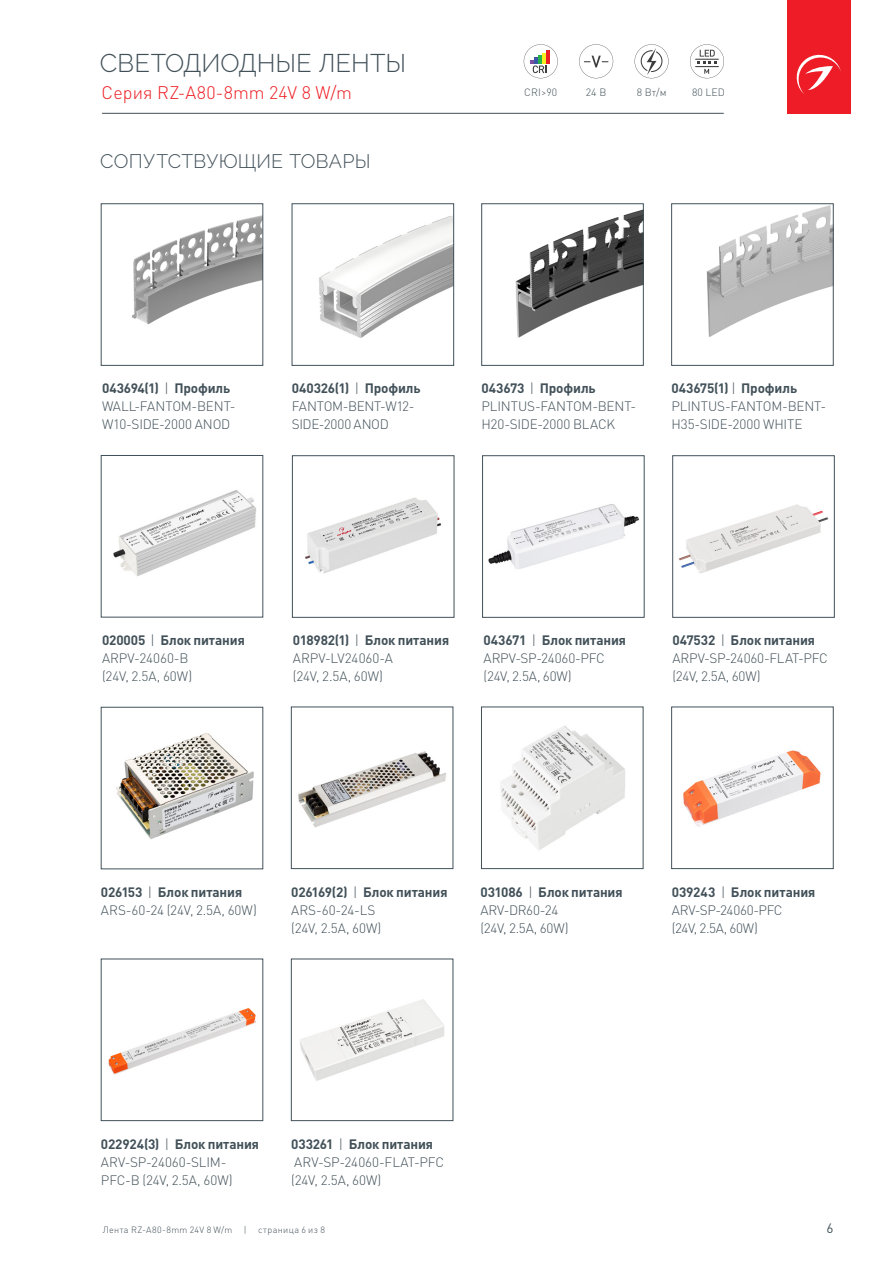
<style>
.page{position:relative;width:893px;height:1263px;background:#fff}
.page>*{position:absolute;margin:0;border:0;box-sizing:border-box;transform-origin:0 0}
.t1{font:300 25.5px "Raleway";color:#425159}
.t2{font:300 19.5px "Raleway";letter-spacing:.01em;color:#425159}
.t3{font:300 18px "DIN Pro";letter-spacing:.005em;color:#ee1d23}
.t4{font:300 13.5px/18px "DIN Pro";letter-spacing:-.01em;color:#425159}
.t5{font:700 13.5px "DIN Pro";letter-spacing:-.015em;color:#425159}
.t6{font:300 13.5px/18px "DIN Pro";letter-spacing:-.03em;color:#425159}
.t7{font:13.5px "DIN Pro";color:#425159}
.t8{font:300 10.5px "DIN Pro";color:#425159}
.t9{font:300 9px "DIN Pro";letter-spacing:.045em;color:#425159}
.s1{font-weight:700}
.s2{font-weight:300}
</style>
<div class="page">
<div style="left:787px;top:0;width:63px;height:114px;background:#ee1c27"></div>
<svg style="left:796px;top:54px;width:45px;height:40px"></svg>
<hr style="left:102px;top:113px;width:622px;height:1px;background:#425159">
<img style="left:132px;top:215px;width:129px;height:110px">
<div style="left:101px;top:204px;width:162px;height:162px;border:1px solid #425159"></div>
<img style="left:706px;top:206px;width:125px;height:131px">
<div style="left:671px;top:204px;width:162px;height:162px;border:1px solid #425159"></div>
<img style="left:319px;top:216px;width:133px;height:122px">
<div style="left:292px;top:204px;width:162px;height:162px;border:1px solid #425159"></div>
<img style="left:515px;top:210px;width:126px;height:128px">
<div style="left:481px;top:204px;width:162px;height:162px;border:1px solid #425159"></div>
<img style="left:113px;top:490px;width:144px;height:86px">
<img style="left:305px;top:497px;width:136px;height:77px">
<div style="left:292px;top:455px;width:162px;height:162px;border:1px solid #425159"></div>
<img style="left:488px;top:504px;width:151px;height:65px">
<div style="left:482px;top:455px;width:162px;height:162px;border:1px solid #425159"></div>
<img style="left:679px;top:504px;width:149px;height:70px">
<div style="left:672px;top:455px;width:162px;height:162px;border:1px solid #425159"></div>
<img style="left:298px;top:751px;width:148px;height:77px">
<div style="left:291px;top:707px;width:162px;height:162px;border:1px solid #425159"></div>
<img style="left:501px;top:726px;width:124px;height:124px">
<div style="left:481px;top:707px;width:162px;height:162px;border:1px solid #425159"></div>
<img style="left:683px;top:750px;width:138px;height:77px">
<div style="left:671px;top:707px;width:162px;height:162px;border:1px solid #425159"></div>
<img style="left:116px;top:733px;width:138px;height:106px">
<img style="left:108px;top:1008px;width:148px;height:67px">
<img style="left:300px;top:999px;width:144px;height:82px">
<div style="left:291px;top:959px;width:162px;height:162px;border:1px solid #425159"></div>
<svg style="left:524px;top:44px;width:34px;height:34px"></svg>
<svg style="left:579px;top:44px;width:34px;height:34px"></svg>
<svg style="left:635px;top:44px;width:34px;height:34px"></svg>
<svg style="left:690px;top:44px;width:34px;height:34px"></svg>
<p class="t1" style="left:100px;top:48px;width:308px">СВЕТОДИОДНЫЕ ЛЕНТЫ</p>
<p class="t3" style="left:102px;top:80px;width:252px">Серия RZ-A80-8mm 24V 8 W/m</p>
<p class="t2" style="left:100px;top:149px;width:272px">СОПУТСТВУЮЩИЕ ТОВАРЫ</p>
<p class="t8" style="left:524px;top:85px;width:34px">CRI&gt;90</p>
<p class="t8" style="left:586px;top:85px;width:22px">24 В</p>
<p class="t8" style="left:637px;top:85px;width:31px">8 Вт/м</p>
<p class="t8" style="left:692px;top:85px;width:34px">80 LED</p>
<p class="t4" style="left:102px;top:378px;width:135px"><span class="s1">043694(1)</span> | <span class="s1">Профиль<br></span>WALL-FANTOM-BENT-<br>W10-SIDE-2000 ANOD</p>
<p class="t4" style="left:671px;top:378px;width:156px"><span class="s1">043675(1)</span> | <span class="s1">Профиль<br></span>PLINTUS-FANTOM-BENT-<br>H35-SIDE-2000 WHITE</p>
<p class="t6" style="left:292px;top:378px;width:130px"><span class="s1">040326(1)</span> | <span class="s1">Профиль<br></span>FANTOM-BENT-W12-<br>SIDE-2000 ANOD</p>
<p class="t4" style="left:481px;top:378px;width:156px"><span class="s1">043673</span> | <span class="s1">Профиль<br></span>PLINTUS-FANTOM-BENT-<br>H20-SIDE-2000 BLACK</p>
<p class="t4" style="left:102px;top:630px;width:144px"><span class="s1">020005</span> | <span class="s1">Блок питания<br></span>ARPV-24060-B<br>(24V, 2.5A, 60W)</p>
<p class="t4" style="left:293px;top:630px;width:158px"><span class="s1">018982(1)</span> | <span class="s1">Блок питания<br></span>ARPV-LV24060-A<br>(24V, 2.5A, 60W)</p>
<p class="t4" style="left:484px;top:630px;width:144px"><span class="s1">043671</span> | <span class="s1">Блок питания<br></span>ARPV-SP-24060-PFC (24V, 2.5A, 60W)</p>
<p class="t4" style="left:672px;top:630px;width:157px"><span class="s1">047532</span> | <span class="s1">Блок питания<br></span>ARPV-SP-24060-FLAT-PFC (24V, 2.5A, 60W)</p>
<p class="t5" style="left:101px;top:882px;width:143px">026153 <span class="s2">|</span> Блок питания</p>
<p class="t4" style="left:101px;top:900px;width:157px">ARS-60-24 (24V, 2.5A, 60W)</p>
<p class="t4" style="left:291px;top:882px;width:158px"><span class="s1">026169(2)</span> | <span class="s1">Блок питания<br></span>ARS-60-24-LS<br>(24V, 2.5A, 60W)</p>
<p class="t4" style="left:480px;top:882px;width:144px"><span class="s1">031086</span> | <span class="s1">Блок питания<br></span>ARV-DR60-24<br>(24V, 2.5A, 60W)</p>
<p class="t4" style="left:672px;top:882px;width:145px"><span class="s1">039243</span> | <span class="s1">Блок питания<br></span>ARV-SP-24060-PFC<br>(24V, 2.5A, 60W)</p>
<p class="t5" style="left:101px;top:1134px;width:160px">022924(3) <span class="s2">|</span> Блок питания</p>
<p class="t4" style="left:101px;top:1152px;width:133px">ARV-SP-24060-SLIM-<br>PFC-B (24V, 2.5A, 60W)</p>
<p class="t5" style="left:291px;top:1134px;width:143px">033261 <span class="s2">|</span> Блок питания</p>
<p class="t4" style="left:291px;top:1152px;width:154px">ARV-SP-24060-FLAT-PFC (24V, 2.5A, 60W)</p>
<p class="t9" style="left:103px;top:1223px;width:131px">Лента RZ-A80-8mm 24V 8 W/m</p>
<p class="t9" style="left:244px;top:1223px;width:4px">|</p>
<p class="t9" style="left:258px;top:1223px;width:68px">страница 6 из 8</p>
<p class="t7" style="left:826px;top:1219px;width:9px">6</p>
</div>
